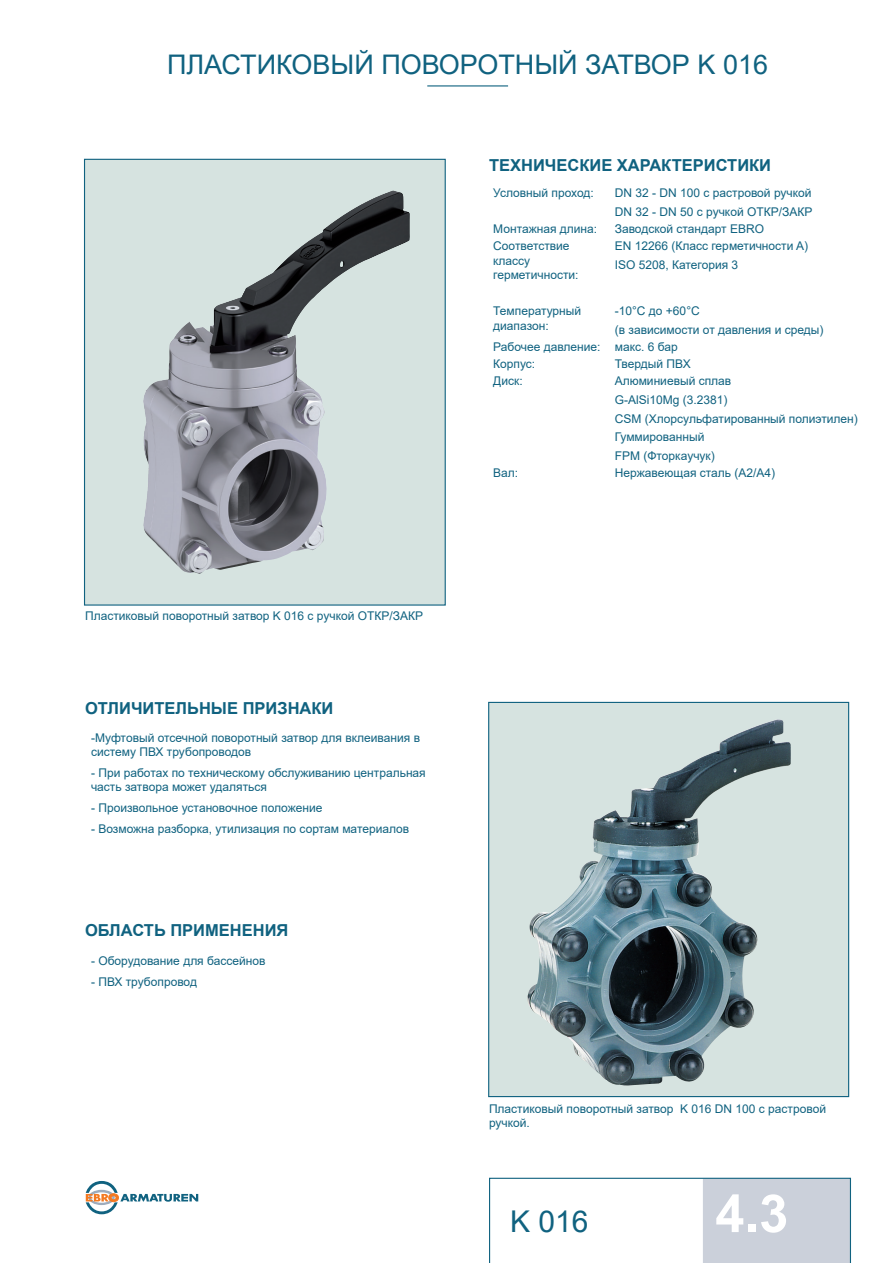
<style>
.page{position:relative;width:893px;height:1263px;background:#fff}
.page>*{position:absolute;margin:0;border:0;box-sizing:border-box;transform-origin:0 0}
.t1{font:700 52.5px "Arial";color:#fff}
.t2{font:30px "Arial";color:#106280}
.t3{font:27px "Arial";color:#106280}
.t4{font:700 16.5px "Arial";color:#106280}
.hinweise_einsatzgebi{font:12px/14.4px "Arial";color:#106280}
.Untertext__bild{font:12px/14.4px "Arial";color:#106280}
</style>
<div class="page">
<svg style="left:86px;top:1181px;width:112px;height:33px"></svg>
<hr style="left:427px;top:85px;width:81px;height:1px;background:#106280">
<div style="left:85px;top:159px;width:360px;height:446px;background:#d6e3e0"></div>
<img style="left:143px;top:191px;width:249px;height:383px">
<div style="left:488px;top:702px;width:361px;height:395px;background:#d6e3e0;border:1px solid #106280"></div>
<img style="left:527px;top:719px;width:264px;height:367px">
<svg style="left:489px;top:1178px;width:362px;height:85px"></svg>
<p class="t3" style="left:167px;top:46px;width:602px">ПЛАСТИКОВЫЙ ПОВОРОТНЫЙ ЗАТВОР K 016</p>
<p class="t4" style="left:489px;top:153px;width:284px">ТЕХНИЧЕСКИЕ ХАРАКТЕРИСТИКИ</p>
<p class="hinweise_einsatzgebi" style="left:493px;top:186px;width:102px">Условный проход:</p>
<p class="hinweise_einsatzgebi" style="left:615px;top:186px;width:198px">DN 32 - DN 100 с растровой ручкой</p>
<p class="hinweise_einsatzgebi" style="left:615px;top:204px;width:199px">DN 32 - DN 50 с ручкой ОТКР/ЗАКР</p>
<p class="hinweise_einsatzgebi" style="left:493px;top:222px;width:105px">Монтажная длина:</p>
<p class="hinweise_einsatzgebi" style="left:615px;top:222px;width:151px">Заводской стандарт EBRO</p>
<p class="hinweise_einsatzgebi" style="left:493px;top:239px;width:87px">Соответствие классу герметичности:</p>
<p class="hinweise_einsatzgebi" style="left:615px;top:239px;width:195px">EN 12266 (Класс герметичности A)</p>
<p class="hinweise_einsatzgebi" style="left:615px;top:258px;width:125px">ISO 5208, Категория 3</p>
<p class="hinweise_einsatzgebi" style="left:493px;top:304px;width:89px">Температурный диапазон:</p>
<p class="hinweise_einsatzgebi" style="left:615px;top:304px;width:86px">-10°C до +60°C</p>
<p class="hinweise_einsatzgebi" style="left:615px;top:322px;width:210px">(в зависимости от давления и среды)</p>
<p class="Untertext__bild" style="left:85px;top:609px;width:340px">Пластиковый поворотный затвор K 016 с ручкой ОТКР/ЗАКР</p>
<p class="t4" style="left:85px;top:697px;width:250px">ОТЛИЧИТЕЛЬНЫЕ ПРИЗНАКИ</p>
<p class="hinweise_einsatzgebi" style="left:91px;top:730px;width:331px">-Муфтовый отсечной поворотный затвор для вклеивания в систему ПВХ трубопроводов</p>
<p class="hinweise_einsatzgebi" style="left:91px;top:765px;width:336px">- При работах по техническому обслуживанию центральная часть затвора может удаляться</p>
<p class="hinweise_einsatzgebi" style="left:91px;top:801px;width:233px">- Произвольное установочное положение</p>
<p class="hinweise_einsatzgebi" style="left:91px;top:821px;width:320px">- Возможна разборка, утилизация по сортам материалов</p>
<p class="t4" style="left:85px;top:918px;width:205px">ОБЛАСТЬ ПРИМЕНЕНИЯ</p>
<p class="hinweise_einsatzgebi" style="left:91px;top:954px;width:176px">- Оборудование для бассейнов</p>
<p class="hinweise_einsatzgebi" style="left:91px;top:974px;width:107px">- ПВХ трубопровод</p>
<p class="hinweise_einsatzgebi" style="left:493px;top:339px;width:109px">Рабочее давление:</p>
<p class="hinweise_einsatzgebi" style="left:615px;top:339px;width:64px">макс. 6 бар</p>
<p class="hinweise_einsatzgebi" style="left:493px;top:357px;width:44px">Корпус:</p>
<p class="hinweise_einsatzgebi" style="left:615px;top:357px;width:77px">Твердый ПВХ</p>
<p class="hinweise_einsatzgebi" style="left:493px;top:374px;width:31px">Диск:</p>
<p class="hinweise_einsatzgebi" style="left:615px;top:374px;width:118px">Алюминиевый сплав</p>
<p class="hinweise_einsatzgebi" style="left:615px;top:393px;width:114px">G-AlSi10Mg (3.2381)</p>
<p class="hinweise_einsatzgebi" style="left:615px;top:411px;width:245px">CSM (Хлорсульфатированный полиэтилен)</p>
<p class="hinweise_einsatzgebi" style="left:615px;top:430px;width:91px">Гуммированный</p>
<p class="hinweise_einsatzgebi" style="left:615px;top:449px;width:102px">FPM (Фторкаучук)</p>
<p class="hinweise_einsatzgebi" style="left:493px;top:466px;width:27px">Вал:</p>
<p class="hinweise_einsatzgebi" style="left:615px;top:466px;width:162px">Нержавеющая сталь (A2/A4)</p>
<p class="Untertext__bild" style="left:489px;top:1101px;width:339px">Пластиковый поворотный затвор K 016 DN 100 с растровой ручкой.</p>
<p class="t2" style="left:510px;top:1200px;width:80px">K 016</p>
<p class="t1" style="left:715px;top:1176px;width:74px">4.3</p>
</div>
